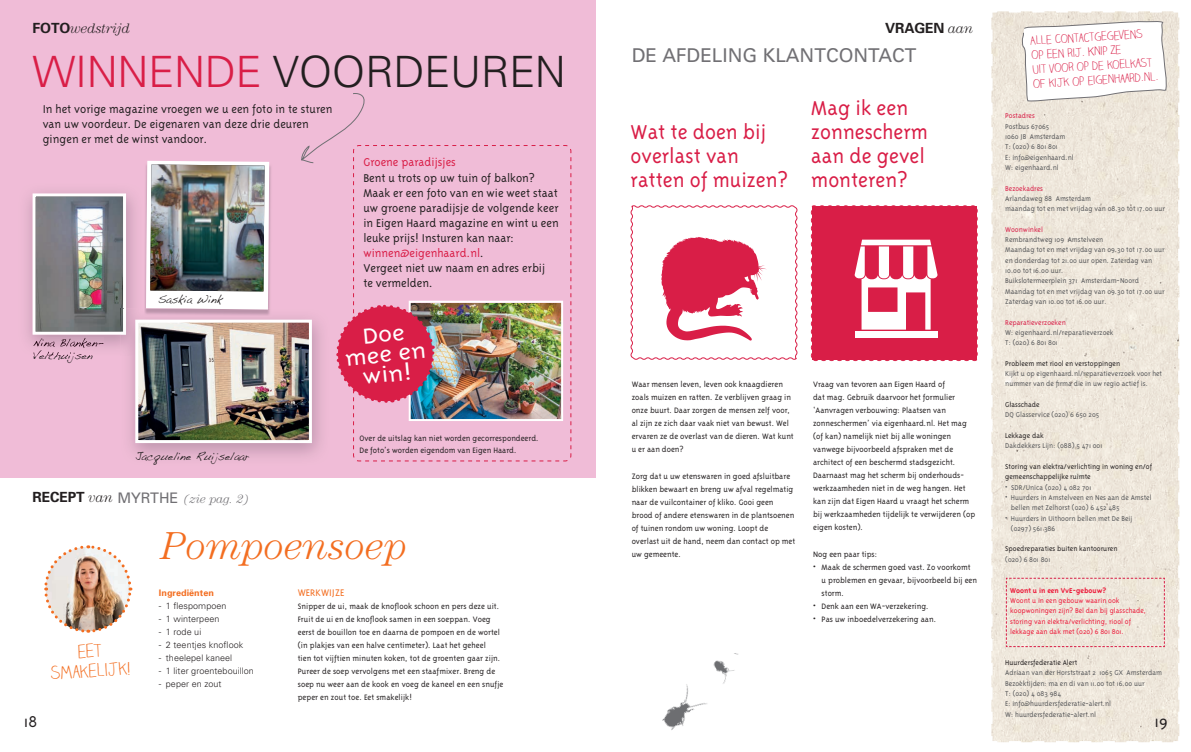
<style>
.page{position:relative;width:1191px;height:752px;background:#fff}
.page>*{position:absolute;margin:0;border:0;box-sizing:border-box;transform-origin:0 0}
.t1{font:300 43.1px "Univers";letter-spacing:-.01em;color:#231f20}
.t2{font:italic 300 39px "Century";color:#f36e21}
.t3{font:300 25px/20px "Triplex";color:#fff;text-align:center;scale:1.17 1}
.t4{font:300 23px/24px "Triplex";color:#d91e47}
.t5{font:19px "Univers";color:#717074}
.t6{font:300 18px/20px "Claire Hand";color:#f36e21;text-align:center}
.t7{font:300 18px "Triplex";color:#231f20}
.t8{font:700 14px "Univers";letter-spacing:-.01em;color:#231f20}
.t9{font:italic 300 14px "Century";letter-spacing:-.01em;color:#231f20}
.t10{font:300 13px/15px "Triplex";color:#231f20}
.t11{font:300 13px "Triplex";color:#d91e47}
.t12{font:italic 300 12.1px "Century";color:#717074}
.t13{font:300 12px/14.4px "Claire Hand";color:#d91e47}
.t14{font:11px "Handwriting Dakota";color:#231f20}
.t15{font:300 11px "Triplex";letter-spacing:.005em;color:#f36e21}
.t16{font:300 9px/13px "Triplex";color:#231f20}
.t17{font:300 9px "Univers";letter-spacing:.005em;color:#231f20}
.t18{font:700 9px "Univers";letter-spacing:.005em;color:#f36e21}
.t19{font:300 8px/10.3px "Triplex";color:#57585a}
.t20{font:300 8px/10.3px "Triplex";color:#231f20}
.t21{font:300 8px/10.3px "Triplex";color:#ed1a3a}
.t22{font:300 8px "Triplex";color:#d91e47}
.t23{font:700 8px "Triplex";color:#ed1a3a}
.s1{font-family:"Univers";font-weight:700;font-style:normal}
.s2{color:#d91e47}
.s3{font-family:"Century";font-weight:300;font-style:italic}
.s4{font-weight:400;font-size:14.5px;color:#717074}
</style>
<div class="page">
<div style="left:0;top:0;width:595px;height:477px;background:#f0bcd7"></div>
<img style="left:44px;top:545px;width:89px;height:88px">
<img style="left:144px;top:163px;width:127px;height:145px">
<svg style="left:146px;top:161px;width:123px;height:147px;background:#fbf8f9"></svg>
<img style="left:150px;top:164px;width:114px;height:127px">
<img style="left:27px;top:191px;width:108px;height:164px">
<img style="left:33px;top:337px;width:70px;height:11px">
<img style="left:34px;top:350px;width:59px;height:6px">
<img style="left:33px;top:193px;width:93px;height:141px">
<img style="left:130px;top:308px;width:185px;height:149px">
<img style="left:186px;top:308px;width:82px;height:1px">
<img style="left:120px;top:308px;width:23px;height:48px">
<img style="left:120px;top:308px;width:6px;height:26px">
<img style="left:139px;top:323px;width:162px;height:116px">
<div style="left:135px;top:319px;width:177px;height:124px;border:3px solid #fff"></div>
<svg style="left:353px;top:145px;width:219px;height:316px"></svg>
<img style="left:301px;top:93px;width:258px;height:358px">
<svg style="left:991px;top:11px;width:189px;height:731px;background:#ede6da"></svg>
<svg style="left:1005px;top:577px;width:160px;height:70px;background:#ede2d7"></svg>
<svg style="left:1021px;top:21px;width:146px;height:80px"></svg>
<svg style="left:630px;top:205px;width:168px;height:155px"></svg>
<img style="left:662px;top:684px;width:45px;height:46px">
<img style="left:705px;top:653px;width:33px;height:33px">
<svg style="left:810px;top:205px;width:168px;height:156px"></svg>
<div style="left:854px;top:331px;width:83px;height:6px;background:#fff"></div>
<h3 class="t9" style="left:33px;top:20px;width:99px"><span class="s1">FOTO</span>wedstrijd</h3>
<h1 class="t1" style="left:33px;top:46px;width:535px"><span class="s2">WINNENDE</span> VOORDEUREN</h1>
<h3 class="t10" style="left:43px;top:101px;width:291px">In het vorige magazine vroegen we u een foto in te sturen van uw voordeur. De eigenaren van deze drie deuren gingen er met de winst vandoor.</h3>
<p class="t14" style="left:33px;top:349px;width:61px">Velthuijsen</p>
<p class="t14" style="left:158px;top:293px;width:66px">Saskia Wink</p>
<h3 class="t11" style="left:363px;top:155px;width:94px">Groene paradijsjes</h3>
<p class="t10" style="left:363px;top:170px;width:197px">Bent u trots op uw tuin of balkon?<br>Maak er een foto van en wie weet staat uw groene paradijsje de volgende keer in Eigen Haard magazine en wint u een leuke prijs! Insturen kan naar: <span class="s2">winnen@eigenhaard.nl</span>.<br>Vergeet niet uw naam en adres erbij<br>te vermelden.</p>
<h3 class="t3" style="left:342px;top:328px;width:71px;rotate:-6deg">Doe mee en w in!</h3>
<p class="t14" style="left:135px;top:449px;width:116px">Jacqueline Ruijselaar</p>
<h3 class="t8" style="left:33px;top:488px;width:147px">RECEPT <span class="s3">van</span> <span class="s4">MYRTHE</span></h3>
<h3 class="t12" style="left:184px;top:491px;width:66px">(zie pag. 2)</h3>
<p class="t16" style="left:359px;top:431px;width:181px;line-height:12px">Over de uitslag kan niet worden gecorrespondeerd.<br>De foto’s worden eigendom van Eigen Haard.</p>
<h3 class="t6" style="left:49px;top:643px;width:82px;rotate:-4deg">eet smakelijk!</h3>
<h3 class="t7" style="left:24px;top:711px;width:15px">18</h3>
<h2 class="t2" style="left:162px;top:523px;width:247px">Pompoensoep</h2>
<p class="t18" style="left:159px;top:586px;width:57px">Ingrediënten</p>
<p class="t17" style="left:159px;top:599px;width:69px">- 1 flespompoen</p>
<p class="t17" style="left:159px;top:612px;width:62px">- 1 winterpeen</p>
<p class="t17" style="left:159px;top:625px;width:44px">- 1 rode ui</p>
<p class="t17" style="left:159px;top:638px;width:86px">- 2 teentjes knoflook</p>
<p class="t17" style="left:159px;top:651px;width:75px">- theelepel kaneel</p>
<p class="t17" style="left:159px;top:664px;width:97px">- 1 liter groentebouillon</p>
<p class="t17" style="left:159px;top:677px;width:64px">- peper en zout</p>
<p class="t15" style="left:298px;top:585px;width:48px">WERKWIJZE</p>
<p class="t16" style="left:298px;top:599px;width:207px">Snipper de ui, maak de knoflook schoon en pers deze uit.<br>Fruit de ui en de knoflook samen in een soeppan. Voeg eerst de bouillon toe en daarna de pompoen en de wortel (in plakjes van een halve centimeter). Laat het geheel<br>tien tot vijftien minuten koken, tot de groenten gaar zijn.<br>Pureer de soep vervolgens met een staafmixer. Breng de soep nu weer aan de kook en voeg de kaneel en een snufje peper en zout toe. Eet smakelijk!</p>
<h3 class="t8" style="left:885px;top:19px;width:89px">VRAGEN <span class="s3">aan</span></h3>
<h3 class="t5" style="left:631px;top:43px;width:286px">DE AFDELING KLANTCONTACT</h3>
<h3 class="t4" style="left:630px;top:119px;width:159px">Wat te doen bij overlast van ratten of muizen?</h3>
<h3 class="t4" style="left:811px;top:95px;width:118px">Mag ik een zonnescherm aan de gevel monteren?</h3>
<p class="t16" style="left:631px;top:378px;width:163px">Waar mensen leven, leven ook knaagdieren zoals muizen en ratten. Ze verblijven graag in onze buurt. Daar zorgen de mensen zelf voor, al zijn ze zich daar vaak niet van bewust. Wel ervaren ze de overlast van de dieren. Wat kunt u er aan doen?</p>
<p class="t16" style="left:631px;top:469px;width:165px">Zorg dat u uw etenswaren in goed afsluitbare blikken bewaart en breng uw afval regelmatig naar de vuilcontainer of kliko. Gooi geen brood of andere etenswaren in de plantsoenen of tuinen rondom uw woning. Loopt de overlast uit de hand, neem dan contact op met uw gemeente.</p>
<p class="t16" style="left:813px;top:378px;width:164px">Vraag van tevoren aan Eigen Haard of<br>dat mag. Gebruik daarvoor het formulier ‘Aanvragen verbouwing: Plaatsen van zonneschermen’ via eigenhaard.nl. Het mag (of kan) namelijk niet bij alle woningen vanwege bijvoorbeeld afspraken met de architect of een beschermd stadsgezicht.<br>Daarnaast mag het scherm bij onderhouds&shy;werkzaamheden niet in de weg hangen. Het kan zijn dat Eigen Haard u vraagt het scherm bij werkzaamheden tijdelijk te verwijderen (op eigen kosten).</p>
<p class="t16" style="left:813px;top:547px;width:66px">Nog een paar tips:</p>
<p class="t16" style="left:821px;top:560px;width:157px;text-indent:-9px">• Maak de schermen goed vast. Zo voorkomt u problemen en gevaar, bijvoorbeeld bij een storm.</p>
<p class="t16" style="left:813px;top:599px;width:117px">• Denk aan een WA-verzekering.</p>
<p class="t16" style="left:813px;top:612px;width:125px">• Pas uw inboedelverzekering aan.</p>
<h3 class="t13" style="left:1029px;top:34px;width:127px;rotate:-4deg">Alle contactgegevens op een rij. Knip ze<br>uit voor op de koelkast of kijk op eigenhaard.nl.</h3>
<p class="t22" style="left:1005px;top:111px;width:31px">Postadres</p>
<p class="t19" style="left:1005px;top:121px;width:70px">Postbus 67065<br>1060 JB Amsterdam<br>T: (020) 6 801 801<br>E: info@eigenhaard.nl<br>W: eigenhaard.nl</p>
<p class="t22" style="left:1005px;top:183px;width:39px">Bezoekadres</p>
<p class="t19" style="left:1005px;top:193px;width:161px">Arlandaweg 88 Amsterdam<br>maandag tot en met vrijdag van 08.30 tot 17.00 uur</p>
<p class="t22" style="left:1005px;top:225px;width:39px">Woonwinkel</p>
<p class="t19" style="left:1005px;top:234px;width:161px">Rembrandtweg 109 Amstelveen<br>Maandag tot en met vrijdag van 09.30 tot 17.00 uur en donderdag tot 21.00 uur open. Zaterdag van 10.00 tot 16.00 uur.<br>Buikslotermeerplein 371 Amsterdam-Noord Maandag tot en met vrijdag van 09.30 tot 17.00 uur Zaterdag van 10.00 tot 16.00 uur.</p>
<p class="t22" style="left:1005px;top:317px;width:62px">Reparatieverzoeken</p>
<p class="t19" style="left:1005px;top:327px;width:110px">W: eigenhaard.nl/reparatieverzoek<br>T: (020) 6 801 801</p>
<p class="t20" style="left:1005px;top:358px;width:116px">Probleem met riool en verstoppingen</p>
<p class="t19" style="left:1005px;top:368px;width:158px">Kijkt u op eigenhaard.nl/reparatieverzoek voor het nummer van de firma die in uw regio actief is.</p>
<p class="t20" style="left:1005px;top:399px;width:36px">Glasschade</p>
<p class="t19" style="left:1005px;top:409px;width:96px">DQ Glasservice (020) 6 650 205</p>
<p class="t20" style="left:1005px;top:430px;width:40px">Lekkage dak</p>
<p class="t19" style="left:1005px;top:440px;width:99px">Dakdekkers Lijn: (088) 5 471 001</p>
<p class="t20" style="left:1005px;top:461px;width:148px">Storing van elektra/verlichting in woning en/of gemeenschappelijke ruimte</p>
<p class="t19" style="left:1005px;top:481px;width:88px">• SDR/Unica (020) 4 082 701</p>
<p class="t19" style="left:1011px;top:492px;width:142px;text-indent:-6px">• Huurders in Amstelveen en Nes aan de Amstel bellen met Zelhorst (020) 6 452 485</p>
<p class="t19" style="left:1011px;top:512px;width:123px;text-indent:-6px">• Huurders in Uithoorn bellen met De Beij (0297) 561 386</p>
<p class="t20" style="left:1005px;top:543px;width:114px">Spoedreparaties buiten kantooruren</p>
<p class="t19" style="left:1005px;top:554px;width:47px">(020) 6 801 801</p>
<p class="t23" style="left:1010px;top:585px;width:97px">Woont u in een VvE-gebouw?</p>
<p class="t21" style="left:1010px;top:595px;width:137px">Woont u in een gebouw waarin ook koopwoningen zijn? Bel dan bij glasschade, storing van elektra/verlichting, riool of lekkage aan dak met (020) 6 801 801.</p>
<p class="t20" style="left:1005px;top:657px;width:74px">Huurdersfederatie Alert</p>
<p class="t19" style="left:1005px;top:667px;width:158px">Adriaan van der Horststraat 2 1065 GX Amsterdam Bezoektijden: ma en di van 11.00 tot 16.00 uur<br>T: (020) 4 083 984<br>E: info@huurdersfederatie-alert.nl<br>W: huurdersfederatie-alert.nl</p>
<h3 class="t7" style="left:1154px;top:711px;width:14px">19</h3>
</div>
